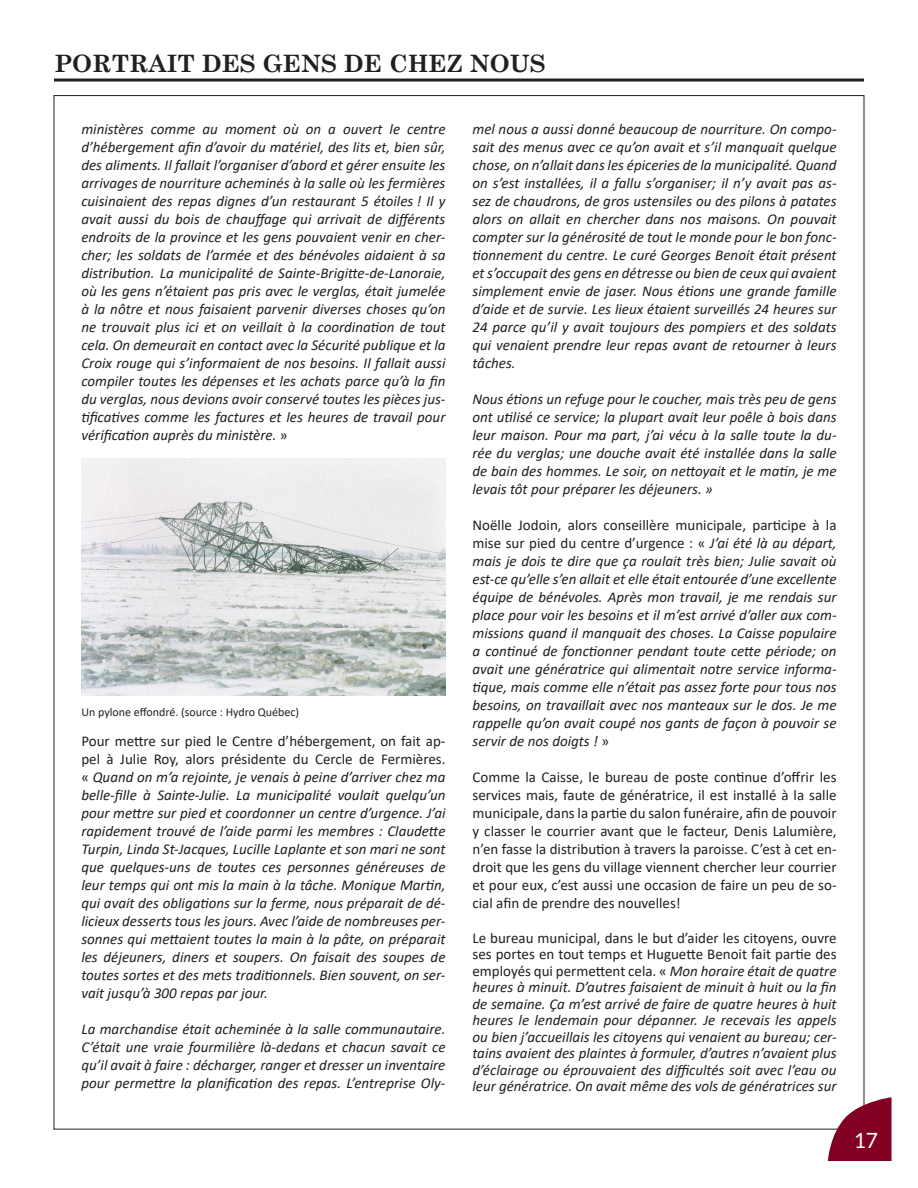
<style>
.page{position:relative;width:918px;height:1188px;background:#fff}
.page>*{position:absolute;margin:0;border:0;box-sizing:border-box;transform-origin:0 0}
.titre{font:700 24px "Century Schoolbook";color:#231f20}
.t1{font:21px "Lato";color:#fff}
.t2{font:italic 15px/18px "Calibri";color:#231f20;text-align:justify}
.t3{font:15px/18px "Calibri";color:#231f20;text-align:justify}
.t4{font:12px "Calibri";color:#231f20}
.s1{font-style:normal}
</style>
<div class="page">
<hr style="left:54px;top:79px;width:810px;height:3px;background:#231f20">
<img style="left:81px;top:458px;width:365px;height:237px">
<svg style="left:828px;top:1097px;width:64px;height:64px"></svg>
<p class="titre" style="left:54px;top:44px;width:493px">PORTRAIT DES GENS DE CHEZ NOUS</p>
<p class="t2" style="left:81px;top:120px;width:366px">ministères comme au moment où on a ouvert le centre d’hébergement afin d’avoir du matériel, des lits et, bien sûr, des aliments. Il fallait l’organiser d’abord et gérer ensuite les arrivages de nourriture acheminés à la salle où les fermières cuisinaient des repas dignes d’un restaurant 5 étoiles ! Il y avait aussi du bois de chauffage qui arrivait de différents endroits de la province et les gens pouvaient venir en cher&shy;cher; les soldats de l’armée et des bénévoles aidaient à sa distribution. La municipalité de Sainte-Brigitte-de-Lanoraie, où les gens n’étaient pas pris avec le verglas, était jumelée à la nôtre et nous faisaient parvenir diverses choses qu’on ne trouvait plus ici et on veillait à la coordination de tout cela. On demeurait en contact avec la Sécurité publique et la Croix rouge qui s’informaient de nos besoins. Il fallait aussi compiler toutes les dépenses et les achats parce qu’à la fin du verglas, nous devions avoir conservé toutes les pièces jus&shy;tificatives comme les factures et les heures de travail pour vérification auprès du ministère. <span class="s1">»</span></p>
<p class="t4" style="left:81px;top:704px;width:219px">Un pylone effondré. (source : Hydro Québec)</p>
<p class="t2" style="left:81px;top:732px;width:366px"><span class="s1">Pour mettre sur pied le Centre d’hébergement, on fait ap&shy;pel à Julie Roy, alors présidente du Cercle de Fermières. «</span> Quand on m’a rejointe, je venais à peine d’arriver chez ma belle-fille à Sainte-Julie. La municipalité voulait quelqu’un pour mettre sur pied et coordonner un centre d’urgence. J’ai rapidement trouvé de l’aide parmi les membres : Claudette Turpin, Linda St-Jacques, Lucille Laplante et son mari ne sont que quelques-uns de toutes ces personnes généreuses de leur temps qui ont mis la main à la tâche. Monique Martin, qui avait des obligations sur la ferme, nous préparait de dé&shy;licieux desserts tous les jours. Avec l’aide de nombreuses per&shy;sonnes qui mettaient toutes la main à la pâte, on préparait les déjeuners, diners et soupers. On faisait des soupes de toutes sortes et des mets traditionnels. Bien souvent, on ser&shy;vait jusqu’à 300 repas par jour.</p>
<p class="t2" style="left:81px;top:1020px;width:366px">La marchandise était acheminée à la salle communautaire.<br>C’était une vraie fourmilière là-dedans et chacun savait ce qu’il avait à faire : décharger, ranger et dresser un inventaire pour permettre la planification des repas. L’entreprise Oly-</p>
<p class="t2" style="left:472px;top:120px;width:366px">mel nous a aussi donné beaucoup de nourriture. On compo&shy;sait des menus avec ce qu’on avait et s’il manquait quelque chose, on n’allait dans les épiceries de la municipalité. Quand on s’est installées, il a fallu s’organiser; il n’y avait pas as&shy;sez de chaudrons, de gros ustensiles ou des pilons à patates alors on allait en chercher dans nos maisons. On pouvait compter sur la générosité de tout le monde pour le bon fonc&shy;tionnement du centre. Le curé Georges Benoit était présent et s’occupait des gens en détresse ou bien de ceux qui avaient simplement envie de jaser. Nous étions une grande famille d’aide et de survie. Les lieux étaient surveillés 24 heures sur 24 parce qu’il y avait toujours des pompiers et des soldats qui venaient prendre leur repas avant de retourner à leurs tâches.</p>
<p class="t2" style="left:472px;top:390px;width:366px">Nous étions un refuge pour le coucher, mais très peu de gens ont utilisé ce service; la plupart avait leur poêle à bois dans leur maison. Pour ma part, j’ai vécu à la salle toute la du&shy;rée du verglas; une douche avait été installée dans la salle de bain des hommes. Le soir, on nettoyait et le matin, je me levais tôt pour préparer les déjeuners. »</p>
<p class="t2" style="left:472px;top:516px;width:366px"><span class="s1">Noëlle Jodoin, alors conseillère municipale, participe à la mise sur pied du centre d’urgence : «</span> J’ai été là au départ, mais je dois te dire que ça roulait très bien; Julie savait où est-ce qu’elle s’en allait et elle était entourée d’une excellente équipe de bénévoles. Après mon travail, je me rendais sur place pour voir les besoins et il m’est arrivé d’aller aux com&shy;missions quand il manquait des choses. La Caisse populaire a continué de fonctionner pendant toute cette période; on avait une génératrice qui alimentait notre service informa&shy;tique, mais comme elle n’était pas assez forte pour tous nos besoins, on travaillait avec nos manteaux sur le dos. Je me rappelle qu’on avait coupé nos gants de façon à pouvoir se servir de nos doigts ! <span class="s1">»</span></p>
<p class="t3" style="left:472px;top:768px;width:366px">Comme la Caisse, le bureau de poste continue d’offrir les services mais, faute de génératrice, il est installé à la salle municipale, dans la partie du salon funéraire, afin de pouvoir y classer le courrier avant que le facteur, Denis Lalumière, n’en fasse la distribution à travers la paroisse. C’est à cet en&shy;droit que les gens du village viennent chercher leur courrier et pour eux, c’est aussi une occasion de faire un peu de so&shy;cial afin de prendre des nouvelles!</p>
<p class="t2" style="left:472px;top:929px;width:366px;line-height:16.5px"><span class="s1">Le bureau municipal, dans le but d’aider les citoyens, ouvre ses portes en tout temps et Huguette Benoit fait partie des employés qui permettent cela. «</span> Mon horaire était de quatre heures à minuit. D’autres faisaient de minuit à huit ou la fin de semaine. Ça m’est arrivé de faire de quatre heures à huit heures le lendemain pour dépanner. Je recevais les appels ou bien j’accueillais les citoyens qui venaient au bureau; cer&shy;tains avaient des plaintes à formuler, d’autres n’avaient plus d’éclairage ou éprouvaient des difficultés soit avec l’eau ou leur génératrice. On avait même des vols de génératrices sur</p>
<h2 class="t1" style="left:854px;top:1128px;width:26px">17</h2>
</div>
